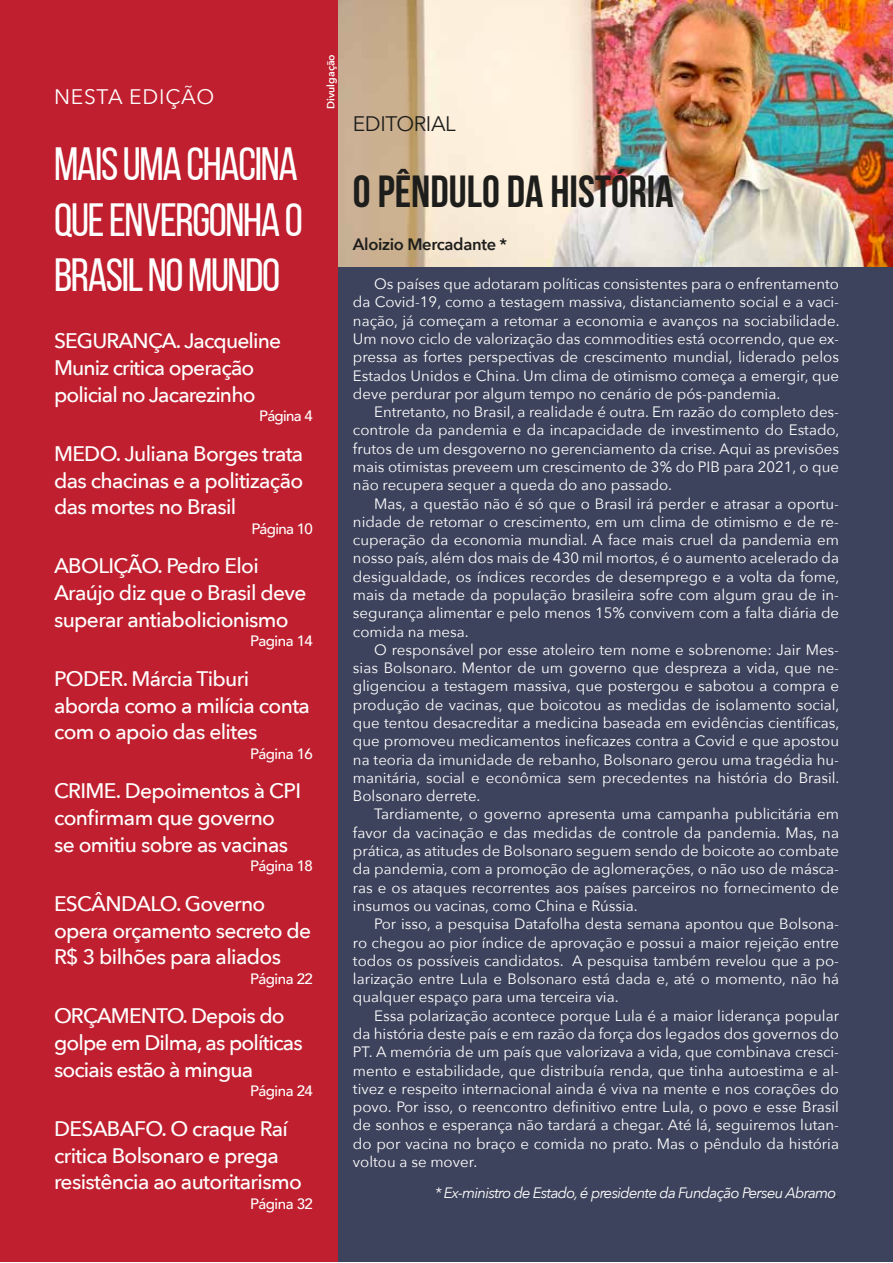
<style>
.page{position:relative;width:893px;height:1263px;background:#fff}
.page>*{position:absolute;margin:0;border:0;box-sizing:border-box;transform-origin:0 0}
.t1{font:46.5px/55.5px "Bebas Neue";letter-spacing:-.03em;color:#fff;text-align:justify}
.t2{font:700 45px "Bebas Neue";color:#1d1d1b}
.t3{font:500 21px/26.7px "Avenir Next";letter-spacing:-.03em;color:#fff}
.t4{font:21px "Avenir Next";letter-spacing:.04em;color:#fff}
.t5{font:21px "Avenir Next";letter-spacing:-.02em;color:#1d1d1b}
.t6{font:600 16.5px "Avenir Next";letter-spacing:-.02em;color:#1d1d1b}
.t7{font:15px/18.3px "Avenir Next";color:#fff;text-align:justify}
.t8{font:500 15px "Avenir";letter-spacing:-.03em;color:#fff}
.t9{font:italic 15px "Avenir Next";letter-spacing:-.05em;color:#fff}
.t10{font:600 10.5px "Avenir Next";color:#fff}
.s1{color:#1d1d1b}
</style>
<div class="page">
<div style="left:1px;top:1px;width:338px;height:1261px;background:#bf1f2e"></div>
<div style="left:339px;top:1px;width:554px;height:1261px;background:#3d435c"></div>
<img style="left:339px;top:0;width:554px;height:266px">
<h3 class="t4" style="left:54px;top:79px;width:162px">NESTA EDIÇÃO</h3>
<h1 class="t1" style="left:54px;top:136px;width:250px">MAIS UMA CHACINA QUE ENVERGONHA O BRASIL NO MUNDO</h1>
<p class="t10" style="left:322px;top:109px;width:56px;rotate:-90deg">Divulgação</p>
<h3 class="t3" style="left:54px;top:327px;width:229px">SEGURANÇA. Jacqueline<br>Muniz critica operação policial no Jacarezinho</h3>
<p class="t8" style="left:259px;top:403px;width:55px">Página 4</p>
<h3 class="t3" style="left:54px;top:440px;width:251px;text-align:justify">MEDO. Juliana Borges trata das chacinas e a politização das mortes no Brasil</h3>
<p class="t8" style="left:251px;top:516px;width:63px">Página 10</p>
<h3 class="t3" style="left:54px;top:552px;width:254px">ABOLIÇÃO. Pedro Eloi<br>Araújo diz que o Brasil deve superar antiabolicionismo</h3>
<p class="t8" style="left:250px;top:628px;width:64px">Pagina 14</p>
<h3 class="t3" style="left:54px;top:664px;width:257px">PODER. Márcia Tiburi aborda como a milícia conta com o apoio das elites</h3>
<p class="t8" style="left:250px;top:741px;width:64px">Página 16</p>
<h3 class="t3" style="left:54px;top:777px;width:249px">CRIME. Depoimentos à CPI confirmam que governo se omitiu sobre as vacinas</h3>
<p class="t8" style="left:250px;top:853px;width:64px">Página 18</p>
<h3 class="t3" style="left:54px;top:889px;width:259px">ESCÂNDALO. Governo opera orçamento secreto de<br>R$ 3 bilhões para aliados</h3>
<p class="t8" style="left:250px;top:966px;width:64px">Página 22</p>
<h3 class="t3" style="left:54px;top:1002px;width:250px">ORÇAMENTO. Depois do golpe em Dilma, as políticas sociais estão à mingua</h3>
<p class="t8" style="left:250px;top:1078px;width:64px">Página 24</p>
<h3 class="t3" style="left:54px;top:1114px;width:249px">DESABAFO. O craque Raí critica Bolsonaro e prega resistência ao autoritarismo</h3>
<p class="t8" style="left:250px;top:1190px;width:64px">Página 32</p>
<h3 class="t5" style="left:353px;top:106px;width:105px">EDITORIAL</h3>
<h2 class="t2" style="left:353px;top:167px;width:322px">O PÊNDULO DA HISTÓRIA</h2>
<p class="t6" style="left:353px;top:230px;width:156px">Aloizio Mercadante *</p>
<p class="t7" style="left:353px;top:274px;width:488px;text-indent:21px">Os países que adotaram políticas consistentes para o enfrentamento da Covid-19, como a testagem massiva, distanciamento social e a vaci&shy;nação, já começam a retomar a economia e avanços na sociabilidade.<br>Um novo ciclo de valorização das commodities está ocorrendo, que ex&shy;pressa as fortes perspectivas de crescimento mundial, liderado pelos Estados Unidos e China. Um clima de otimismo começa a emergir, que deve perdurar por algum tempo no cenário de pós-pandemia.</p>
<p class="t7" style="left:353px;top:402px;width:488px;text-indent:21px">Entretanto, no Brasil, a realidade é outra. Em razão do completo des&shy;controle da pandemia e da incapacidade de investimento do Estado, frutos de um desgoverno no gerenciamento da crise. Aqui as previsões mais otimistas preveem um crescimento de 3% do PIB para 2021, o que não recupera sequer a queda do ano passado.</p>
<p class="t7" style="left:353px;top:494px;width:488px;text-indent:21px">Mas, a questão não é só que o Brasil irá perder e atrasar a oportu&shy;nidade de retomar o crescimento, em um clima de otimismo e de re&shy;cuperação da economia mundial. A face mais cruel da pandemia em nosso país, além dos mais de 430 mil mortos, é o aumento acelerado da desigualdade, os índices recordes de desemprego e a volta da fome, mais da metade da população brasileira sofre com algum grau de in&shy;segurança alimentar e pelo menos 15% convivem com a falta diária de comida na mesa.</p>
<p class="t7" style="left:353px;top:640px;width:488px;text-indent:21px">O responsável por esse atoleiro tem nome e sobrenome: Jair Mes&shy;sias Bolsonaro. Mentor de um governo que despreza a vida, que ne&shy;gligenciou a testagem massiva, que postergou e sabotou a compra e produção de vacinas, que boicotou as medidas de isolamento social, que tentou desacreditar a medicina baseada em evidências científicas, que promoveu medicamentos ineficazes contra a Covid e que apostou na teoria da imunidade de rebanho, Bolsonaro gerou uma tragédia hu&shy;manitária, social e econômica sem precedentes na história do Brasil.<br>Bolsonaro derrete.</p>
<p class="t7" style="left:353px;top:804px;width:488px;text-indent:21px">Tardiamente, o governo apresenta uma campanha publicitária em favor da vacinação e das medidas de controle da pandemia. Mas, na prática, as atitudes de Bolsonaro seguem sendo de boicote ao combate da pandemia, com a promoção de aglomerações, o não uso de másca&shy;ras e os ataques recorrentes aos países parceiros no fornecimento de insumos ou vacinas, como China e Rússia.</p>
<p class="t7" style="left:353px;top:914px;width:488px;text-indent:21px">Por isso, a pesquisa Datafolha desta semana apontou que Bolsona&shy;ro chegou ao pior índice de aprovação e possui a maior rejeição entre todos os possíveis candidatos. A pesquisa também revelou que a po&shy;larização entre Lula e Bolsonaro está dada e, até o momento, não há qualquer espaço para uma terceira via.</p>
<p class="t7" style="left:353px;top:1006px;width:488px;text-indent:21px">Essa polarização acontece porque Lula é a maior liderança popular da história deste país e em razão da força dos legados dos governos do PT. A memória de um país que valorizava a vida, que combinava cresci&shy;mento e estabilidade, que distribuía renda, que tinha autoestima e al&shy;tivez e respeito internacional ainda é viva na mente e nos corações do povo. Por isso, o reencontro definitivo entre Lula, o povo e esse Brasil de sonhos e esperança não tardará a chegar. Até lá, seguiremos lutan&shy;do por vacina no braço e comida no prato. Mas o pêndulo da história voltou a se mover.</p>
<p class="t9" style="left:435px;top:1180px;width:406px">* Ex-ministro de Estado, é presidente da Fundação Perseu Abramo<span class="s1">.</span></p>
</div>
